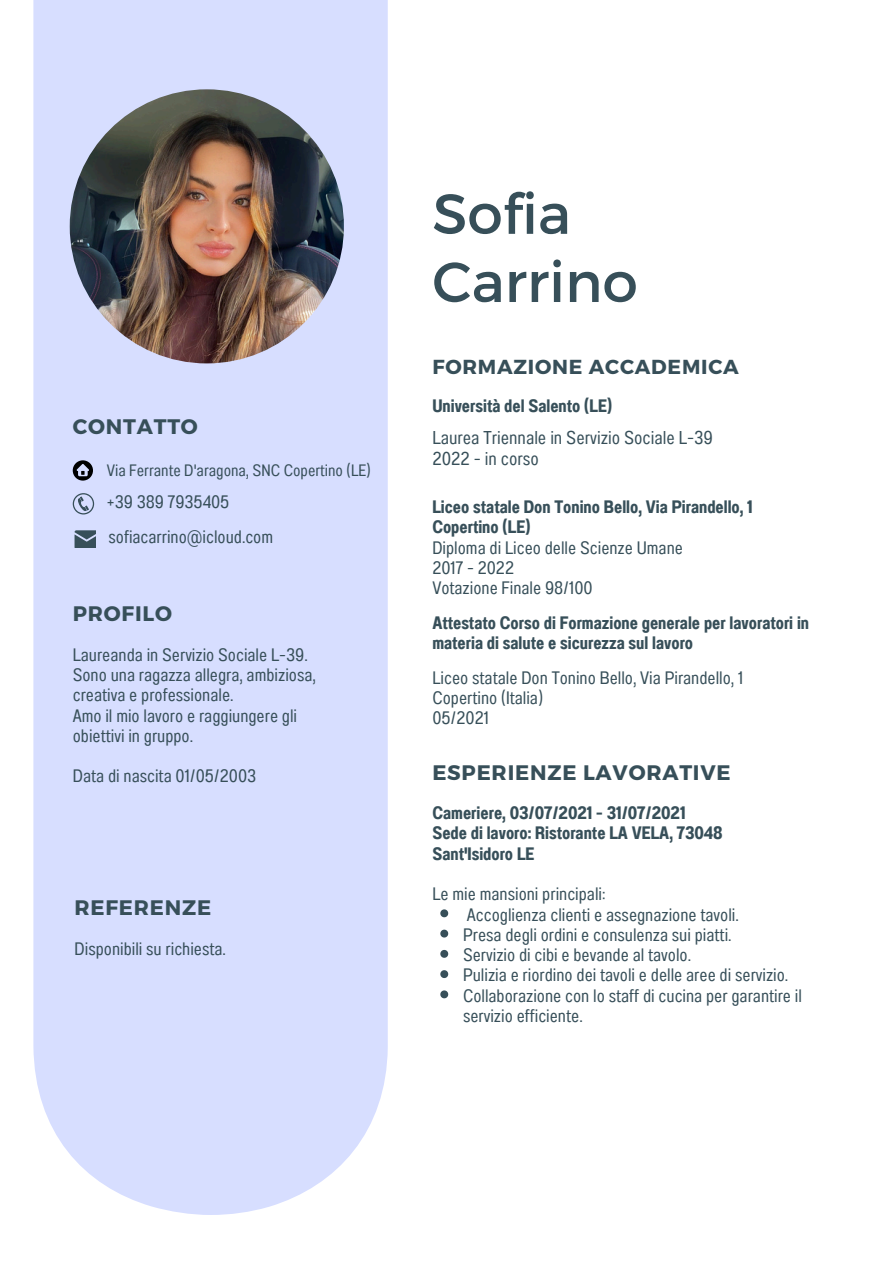
<style>
.page{position:relative;width:894px;height:1264px;background:#fff}
.page>*{position:absolute;margin:0;border:0;box-sizing:border-box;transform-origin:0 0}
.t1{font:56.4px/68.1px "Montserrat";color:#374f59}
.t2{font:700 21px "Montserrat";letter-spacing:.04em;color:#374f59}
.t3{font:700 20.25px "Montserrat";letter-spacing:.04em;color:#374f59}
.t4{font:18.6px/20.9px "Anantason Wd 62";color:#374f59}
.t5{font:18px/20.2px "Anantason Wd 62";color:#374f59}
.t6{font:18px/20.2px "Anantason Bold Wd 62";color:#374f59}
.t7{font:16.5px "Anantason Wd 62";color:#374f59}
</style>
<div class="page">
<div style="left:33px;top:0;width:354px;height:1214px;background:#d7deff"></div>
<img style="left:70px;top:89px;width:274px;height:274px;border-radius:50%">
<svg style="left:73px;top:493px;width:21px;height:21px"></svg>
<svg style="left:74px;top:530px;width:22px;height:17px"></svg>
<svg style="left:73px;top:460px;width:20px;height:20px"></svg>
<svg style="left:440px;top:909px;width:8px;height:8px"></svg>
<svg style="left:440px;top:929px;width:8px;height:8px"></svg>
<svg style="left:440px;top:949px;width:8px;height:8px"></svg>
<svg style="left:440px;top:970px;width:8px;height:8px"></svg>
<svg style="left:440px;top:990px;width:8px;height:8px"></svg>
<h4 class="t2" style="left:73px;top:412px;width:127px">CONTATTO</h4>
<h4 class="t7" style="left:107px;top:461px;width:265px">Via Ferrante D'aragona, SNC Copertino (LE)</h4>
<h2 class="t5" style="left:107px;top:492px;width:124px">+39 389 7935405</h2>
<p class="t5" style="left:108px;top:526px;width:166px">sofiacarrino@icloud.com</p>
<p class="t2" style="left:73px;top:599px;width:101px">PROFILO</p>
<h4 class="t5" style="left:73px;top:644px;width:244px">Laureanda in Servizio Sociale L-39.<br>Sono una ragazza allegra, ambiziosa, creativa e professionale.<br>Amo il mio lavoro e raggiungere gli obiettivi in gruppo.</h4>
<p class="t5" style="left:73px;top:766px;width:185px">Data di nascita 01/05/2003</p>
<h2 class="t2" style="left:74px;top:893px;width:138px">REFERENZE</h2>
<h4 class="t5" style="left:74px;top:938px;width:153px">Disponibili su richiesta.</h4>
<p class="t1" style="left:432px;top:177px;width:207px">Sofia<br>Carrino</p>
<h4 class="t3" style="left:432px;top:354px;width:308px">FORMAZIONE ACCADEMICA</h4>
<h2 class="t6" style="left:432px;top:396px;width:181px">Università del Salento (LE)</h2>
<h4 class="t4" style="left:432px;top:427px;width:282px">Laurea Triennale in Servizio Sociale L-39<br>2022 - in corso</h4>
<h1 class="t6" style="left:432px;top:496px;width:322px">Liceo statale Don Tonino Bello, Via Pirandello, 1<br>Copertino (LE)</h1>
<h2 class="t5" style="left:432px;top:537px;width:252px">Diploma di Liceo delle Scienze Umane<br>2017 - 2022<br>Votazione Finale 98/100</h2>
<p class="t6" style="left:432px;top:612px;width:378px">Attestato Corso di Formazione generale per lavoratori in materia di salute e sicurezza sul lavoro</p>
<p class="t5" style="left:432px;top:667px;width:312px">Liceo statale Don Tonino Bello, Via Pirandello, 1<br>Copertino (Italia)<br>05/2021</p>
<h3 class="t2" style="left:432px;top:759px;width:300px">ESPERIENZE LAVORATIVE</h3>
<h3 class="t6" style="left:432px;top:802px;width:291px">Cameriere, 03/07/2021 - 31/07/2021<br>Sede di lavoro: Ristorante LA VELA, 73048<br>Sant'Isidoro LE</h3>
<h4 class="t5" style="left:432px;top:884px;width:174px">Le mie mansioni principali:</h4>
<h3 class="t5" style="left:467px;top:904px;width:273px">Accoglienza clienti e assegnazione tavoli.</h3>
<h4 class="t5" style="left:463px;top:924px;width:270px">Presa degli ordini e consulenza sui piatti.</h4>
<h2 class="t5" style="left:463px;top:944px;width:229px">Servizio di cibi e bevande al tavolo.</h2>
<h3 class="t5" style="left:463px;top:965px;width:326px">Pulizia e riordino dei tavoli e delle aree di servizio.</h3>
<h4 class="t5" style="left:463px;top:985px;width:340px">Collaborazione con lo staff di cucina per garantire il servizio efficiente.</h4>
</div>
